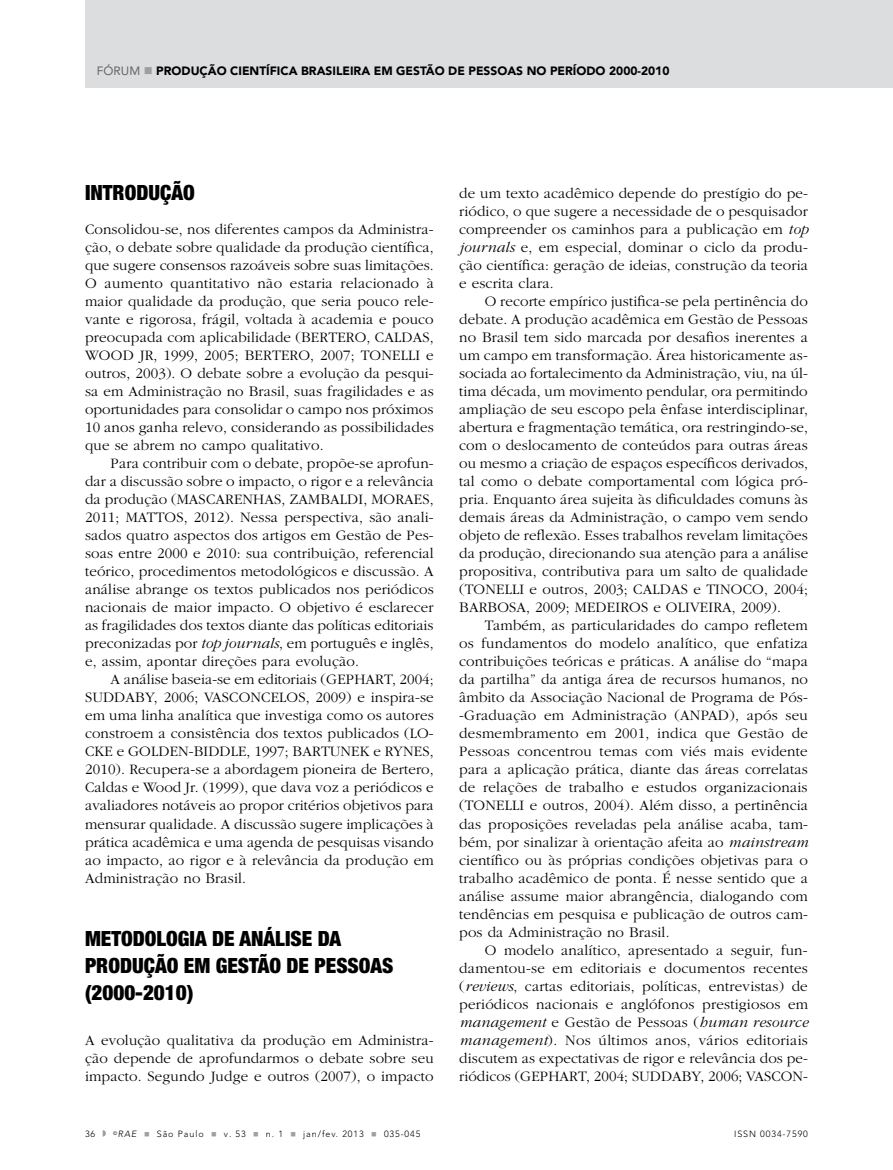
<style>
.page{position:relative;width:893px;height:1170px;background:#fff}
.page>*{position:absolute;margin:0;border:0;box-sizing:border-box;transform-origin:0 0}
.t1{font:900 condensed 21px/27px "Helvetica Neue LT Std";color:#000}
.t2{font:300 15px/18px "Garamond";letter-spacing:.01em;color:#000;text-align:justify}
.t3{font:900 12px "Avenir LT Std";color:#000}
.t4{font:300 9px "Avenir LT Std";letter-spacing:.1em;color:#000}
.s1{font-weight:400;color:#636466}
.s2{color:#9d9fa2}
.s3{font-style:italic}
</style>
<div class="page">
<div style="left:85px;top:0;width:808px;height:87px;background:#dcddde"></div>
<svg style="left:103px;top:1130px;width:3px;height:6px"></svg>
<p class="t3" style="left:97px;top:63px;width:574px"><span class="s1">FÓRUM</span> <span class="s2">■</span> PRODUÇÃO CIENTÍFICA BRASILEIRA EM GESTÃO DE PESSOAS NO PERÍODO 2000-2010</p>
<h1 class="t1" style="left:85px;top:179px;width:111px">INTRODUÇÃO</h1>
<p class="t2" style="left:85px;top:221px;width:350px">Consolidou-se, nos diferentes campos da Administra&shy;ção, o debate sobre qualidade da produção científica, que sugere consensos razoáveis sobre suas limitações.<br>O aumento quantitativo não estaria relacionado à maior qualidade da produção, que seria pouco rele&shy;vante e rigorosa, frágil, voltada à academia e pouco preocupada com aplicabilidade (BERTERO, CALDAS, WOOD JR, 1999, 2005; BERTERO, 2007; TONELLI e outros, 2003). O debate sobre a evolução da pesqui&shy;sa em Administração no Brasil, suas fragilidades e as oportunidades para consolidar o campo nos próximos 10 anos ganha relevo, considerando as possibilidades que se abrem no campo qualitativo.</p>
<p class="t2" style="left:111px;top:455px;width:325px">Para contribuir com o debate, propõe-se aprofun-</p>
<p class="t2" style="left:85px;top:473px;width:350px">dar a discussão sobre o impacto, o rigor e a relevância</p>
<p class="t2" style="left:85px;top:491px;width:350px">da produção (MASCARENHAS, ZAMBALDI, MORAES,</p>
<p class="t2" style="left:85px;top:509px;width:350px">2011; MATTOS, 2012). Nessa perspectiva, são anali-</p>
<p class="t2" style="left:85px;top:527px;width:350px">sados quatro aspectos dos artigos em Gestão de Pes-</p>
<p class="t2" style="left:85px;top:545px;width:350px">soas entre 2000 e 2010: sua contribuição, referencial</p>
<p class="t2" style="left:85px;top:563px;width:350px">teórico, procedimentos metodológicos e discussão. A</p>
<p class="t2" style="left:85px;top:581px;width:350px">análise abrange os textos publicados nos periódicos</p>
<p class="t2" style="left:85px;top:599px;width:350px">nacionais de maior impacto. O objetivo é esclarecer</p>
<p class="t2" style="left:85px;top:617px;width:350px">as fragilidades dos textos diante das políticas editoriais</p>
<p class="t2" style="left:85px;top:635px;width:350px">preconizadas por <span class="s3">top journals</span>, em português e inglês,</p>
<p class="t2" style="left:85px;top:653px;width:275px">e, assim, apontar direções para evolução.</p>
<p class="t2" style="left:111px;top:671px;width:238px">A análise baseia-se em editoriais (Gephart</p>
<p class="t2" style="left:392px;top:671px;width:43px">, 2004;</p>
<p class="t2" style="left:85px;top:689px;width:30px">Suddab</p>
<p class="t2" style="left:145px;top:689px;width:78px">y, 2006; Vasconcelos</p>
<p class="t2" style="left:85px;top:689px;width:350px;text-indent:221px">, 2009) e inspira-se em uma linha analítica que investiga como os autores constroem a consistência dos textos publicados (LO-CKE e GOLDEN-BIDDLE, 1997; Bartunek</p>
<p class="t2" style="left:85px;top:743px;width:350px;text-indent:288px">e Rynes , 2010). Recupera-se a abordagem pioneira de Bertero, Caldas e Wood Jr. (1999), que dava voz a periódicos e avaliadores notáveis ao propor critérios objetivos para mensurar qualidade. A discussão sugere implicações à prática acadêmica e uma agenda de pesquisas visando ao impacto, ao rigor e à relevância da produção em Administração no Brasil.</p>
<h1 class="t1" style="left:85px;top:924px;width:257px">METODOLOGIA DE ANÁLISE DA<br>PRODUÇÃO</h1>
<h1 class="t1" style="left:184px;top:951px;width:44px">EM GESTÃO</h1>
<h1 class="t1" style="left:287px;top:951px;width:41px">DE PESSOAS</h1>
<h1 class="t1" style="left:85px;top:978px;width:110px">(2000-2010)</h1>
<p class="t2" style="left:85px;top:1031px;width:350px">A evolução qualitativa da produção em Administra&shy;ção depende de aprofundarmos o debate sobre seu impacto. Segundo Judge e outros (2007), o impacto</p>
<p class="t2" style="left:459px;top:185px;width:350px">de um texto acadêmico depende do prestígio do pe&shy;riódico, o que sugere a necessidade de o pesquisador compreender os caminhos para a publicação em <span class="s3">top journals</span> e, em especial, dominar o ciclo da produ&shy;ção científica: geração de ideias, construção da teoria e escrita clara.</p>
<p class="t2" style="left:459px;top:293px;width:350px;text-indent:26px">O recorte empírico justifica-se pela pertinência do debate. A produção acadêmica em Gestão de Pessoas no Brasil tem sido marcada por desafios inerentes a um campo em transformação. Área historicamente as&shy;sociada ao fortalecimento da Administração, viu, na úl&shy;tima década, um movimento pendular, ora permitindo ampliação de seu escopo pela ênfase interdisciplinar, abertura e fragmentação temática, ora restringindo-se, com o deslocamento de conteúdos para outras áreas ou mesmo a criação de espaços específicos derivados, tal como o debate comportamental com lógica pró&shy;pria. Enquanto área sujeita às dificuldades comuns às demais áreas da Administração, o campo vem sendo objeto de reflexão. Esses trabalhos revelam limitações da produção, direcionando sua atenção para a análise propositiva, contributiva para um salto de qualidade (TONELLI e outros, 2003; CALDAS e TINOCO, 2004; BARBOSA, 2009; MEDEIROS e OLIVEIRA, 2009).</p>
<p class="t2" style="left:459px;top:617px;width:350px;text-indent:26px">Também, as particularidades do campo refletem os fundamentos do modelo analítico, que enfatiza contribuições teóricas e práticas. A análise do “mapa da partilha” da antiga área de recursos humanos, no âmbito da Associação Nacional de Programa de Pós--Graduação em Administração (ANPAD), após seu desmembramento em 2001, indica que Gestão de Pessoas concentrou temas com viés mais evidente para a aplicação prática, diante das áreas correlatas de relações de trabalho e estudos organizacionais (TONELLI e outros, 2004). Além disso, a pertinência das proposições reveladas pela análise acaba, tam&shy;bém, por sinalizar à orientação afeita ao <span class="s3">mainstream </span>científico ou às próprias condições objetivas para o trabalho acadêmico de ponta. É nesse sentido que a análise assume maior abrangência, dialogando com tendências em pesquisa e publicação de outros cam&shy;pos da Administração no Brasil.</p>
<p class="t2" style="left:459px;top:941px;width:350px;text-indent:26px">O modelo analítico, apresentado a seguir, fun&shy;damentou-se em editoriais e documentos recentes (<span class="s3">reviews</span>, cartas editoriais, políticas, entrevistas) de periódicos nacionais e anglófonos prestigiosos em <span class="s3">management</span> e Gestão de Pessoas (<span class="s3">human resource management</span>). Nos últimos anos, vários editoriais discutem as expectativas de rigor e relevância dos pe&shy;riódicos (Gephart</p>
<p class="t2" style="left:586px;top:1067px;width:75px">, 2004; Suddab</p>
<p class="t2" style="left:692px;top:1067px;width:74px">y, 2006; Vascon</p>
<p class="t2" style="left:803px;top:1067px;width:6px">-</p>
<p class="t4" style="left:85px;top:1128px;width:12px">36</p>
<p class="t4" style="left:113px;top:1128px;width:309px"><sup>©</sup><span class="s3">RAE</span> <span class="s2">■</span> São Paulo <span class="s2">■</span> v. 53 <span class="s2">■</span> n. 1 <span class="s2">■</span> jan/fev. 2013 <span class="s2">■</span> 035-045</p>
<p class="t4" style="left:734px;top:1128px;width:75px">ISSN 0034-7590</p>
</div>
